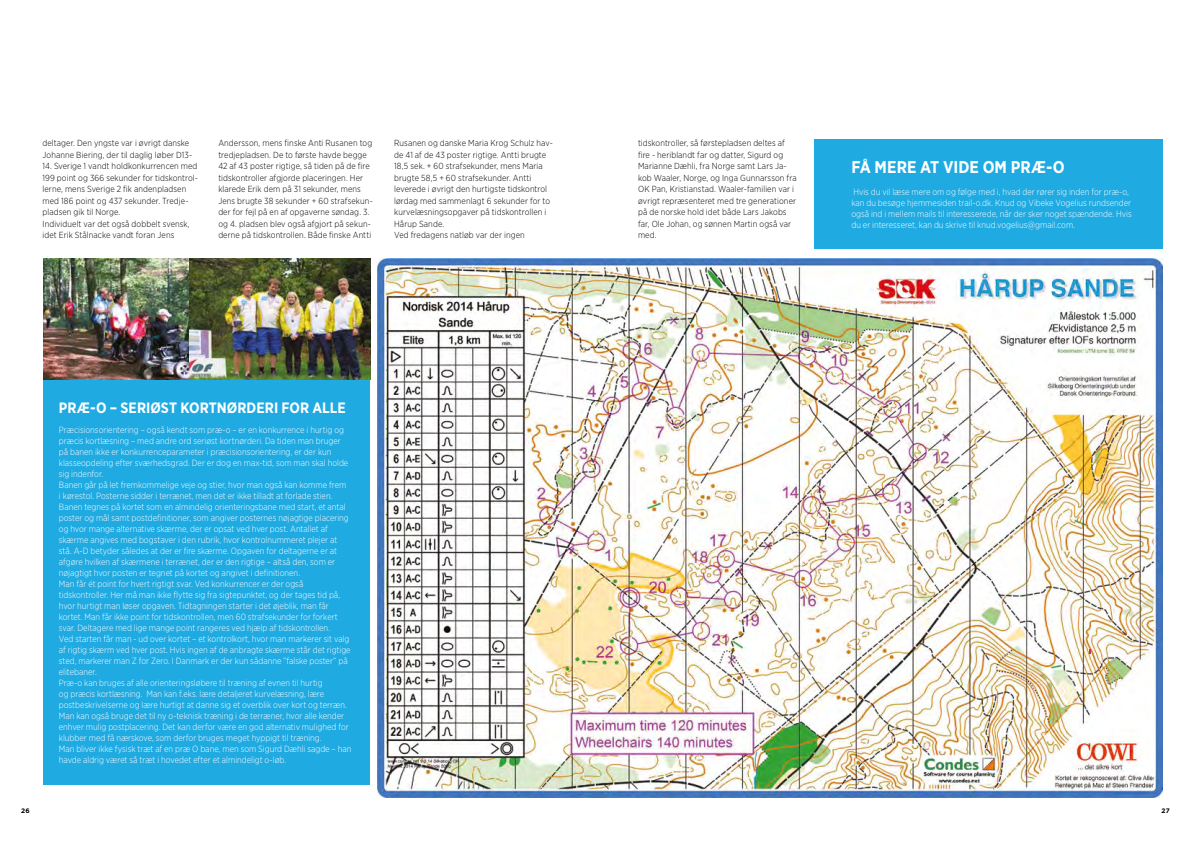
<style>
.page{position:relative;width:1191px;height:842px;background:#fff}
.page>*{position:absolute;margin:0;border:0;box-sizing:border-box;transform-origin:0 0}
.t1{font:700 17px "Gotham Narrow";letter-spacing:.005em;color:#fff}
.t2{font:700 15px "Gotham Narrow";letter-spacing:.005em;color:#fff}
.t3{font:300 9px/11px "Gotham Narrow";color:#fff}
.t4{font:300 8.8px/11.5px "Gotham Narrow";letter-spacing:.01em;color:#000}
.t5{font:700 6.5px "Gotham";color:#000}
</style>
<div class="page">
<img style="left:377px;top:258px;width:785px;height:539px">
<div style="left:43px;top:380px;width:327px;height:405px;background:#1faae2"></div>
<img style="left:43px;top:258px;width:327px;height:122px">
<div style="left:814px;top:139px;width:348px;height:110px;background:#1faae2"></div>
<p class="t4" style="left:43px;top:137px;width:151px">deltager. Den yngste var i øvrigt danske<br>Johanne Biering, der til daglig løber D13-</p>
<p class="t4" style="left:43px;top:160px;width:157px">14. Sverige 1 vandt holdkonkurrencen med 199 point og 366 sekunder for tidskontrol&shy;lerne, mens Sverige 2 fik andenpladsen med 186 point og 437 sekunder. Tredje&shy;pladsen gik til Norge.<br>Individuelt var det også dobbelt svensk, idet Erik Stålnacke vandt foran Jens</p>
<p class="t4" style="left:218px;top:137px;width:156px">Andersson, mens finske Anti Rusanen tog tredjepladsen. De to første havde begge 42 af 43 poster rigtige, så tiden på de fire tidskontroller afgjorde placeringen. Her klarede Erik dem på 31 sekunder, mens Jens brugte 38 sekunder + 60 strafsekun&shy;der for fejl på en af opgaverne søndag. 3. og 4. pladsen blev også afgjort på sekun&shy;derne på tidskontrollen. Både finske Antti</p>
<p class="t4" style="left:394px;top:137px;width:160px">Rusanen og danske Maria Krog Schulz hav&shy;de 41 af de 43 poster rigtige. Antti brugte 18,5 sek. + 60 strafsekunder, mens Maria brugte 58,5 + 60 strafsekunder. Antti leverede i øvrigt den hurtigste tidskontrol lørdag med sammenlagt 6 sekunder for to kurvelæsningsopgaver på tidskontrollen i Hårup Sande.<br>Ved fredagens natløb var der ingen</p>
<h2 class="t2" style="left:59px;top:398px;width:288px">PRÆ-O – SERIØST KORTNØRDERI FOR ALLE</h2>
<p class="t3" style="left:59px;top:424px;width:294px">Præcisionsorientering – også kendt som præ-o – er en konkurrence i hurtig og præcis kortlæsning – med andre ord seriøst kortnørderi. Da tiden man bruger på banen ikke er konkurrenceparameter i præcisionsorientering, er der kun klasseopdeling efter sværhedsgrad. Der er dog en max-tid, som man skal holde sig indenfor.<br>Banen går på let fremkommelige veje og stier, hvor man også kan komme frem<br>i kørestol. Posterne sidder i terrænet, men det er ikke tilladt at forlade stien.<br>Banen tegnes på kortet som en almindelig orienteringsbane med start, et antal poster og mål samt postdefinitioner, som angiver posternes nøjagtige placering og hvor mange alternative skærme, der er opsat ved hver post. Antallet af skærme angives med bogstaver i den rubrik, hvor kontrolnummeret plejer at stå. A-D betyder således at der er fire skærme. Opgaven for deltagerne er at afgøre hvilken af skærmene i terrænet, der er den rigtige – altså den, som er nøjagtigt hvor posten er tegnet på kortet og angivet i definitionen.<br>Man får ét point for hvert rigtigt svar. Ved konkurrencer er der også tidskontroller. Her må man ikke flytte sig fra sigtepunktet, og der tages tid på, hvor hurtigt man løser opgaven. Tidtagningen starter i det øjeblik, man får kortet. Man får ikke point for tidskontrollen, men 60 strafsekunder for forkert svar. Deltagere med lige mange point rangeres ved hjælp af tidskontrollen.<br>Ved starten får man - ud over kortet – et kontrolkort, hvor man markerer sit valg af rigtig skærm ved hver post. Hvis ingen af de anbragte skærme står det rigtige sted, markerer man Z for Zero. I Danmark er der kun sådanne ”falske poster” på elitebaner.<br>Præ-o kan bruges af alle orienteringsløbere til træning af evnen til hurtig<br>og præcis kortlæsning. Man kan f.eks. lære detaljeret kurvelæsning, lære postbeskrivelserne og lære hurtigt at danne sig et overblik over kort og terræn.<br>Man kan også bruge det til ny o-teknisk træning i de terræner, hvor alle kender enhver mulig postplacering. Det kan derfor være en god alternativ mulighed for klubber med få nærskove, som derfor bruges meget hyppigt til træning.<br>Man bliver ikke fysisk træt af en præ O bane, men som Sigurd Dæhli sagde – han havde aldrig været så træt i hovedet efter et almindeligt o-løb.</p>
<p class="t4" style="left:638px;top:137px;width:160px">tidskontroller, så førstepladsen deltes af fire - heriblandt far og datter, Sigurd og Marianne Dæhli, fra Norge samt Lars Ja&shy;kob Waaler, Norge, og Inga Gunnarsson fra OK Pan, Kristianstad. Waaler-familien var i øvrigt repræsenteret med tre generationer på de norske hold idet både Lars Jakobs far, Ole Johan, og sønnen Martin også var med.</p>
<h1 class="t1" style="left:851px;top:156px;width:212px">FÅ MERE AT VID E OM PRÆ-O</h1>
<p class="t3" style="left:851px;top:186px;width:282px">Hvis du vil læse mere om og følge med i, hvad der rører sig inden for præ-o, kan du besøge hjemmesiden trail-o.dk. Knud og Vibeke Vogelius rundsender også ind i mellem mails til interesserede, når der sker noget spændende. Hvis du er interesseret, kan du skrive til knud.vogelius@gmail.com.</p>
<p class="t5" style="left:21px;top:806px;width:10px">26</p>
<p class="t5" style="left:1161px;top:806px;width:10px">27</p>
</div>
